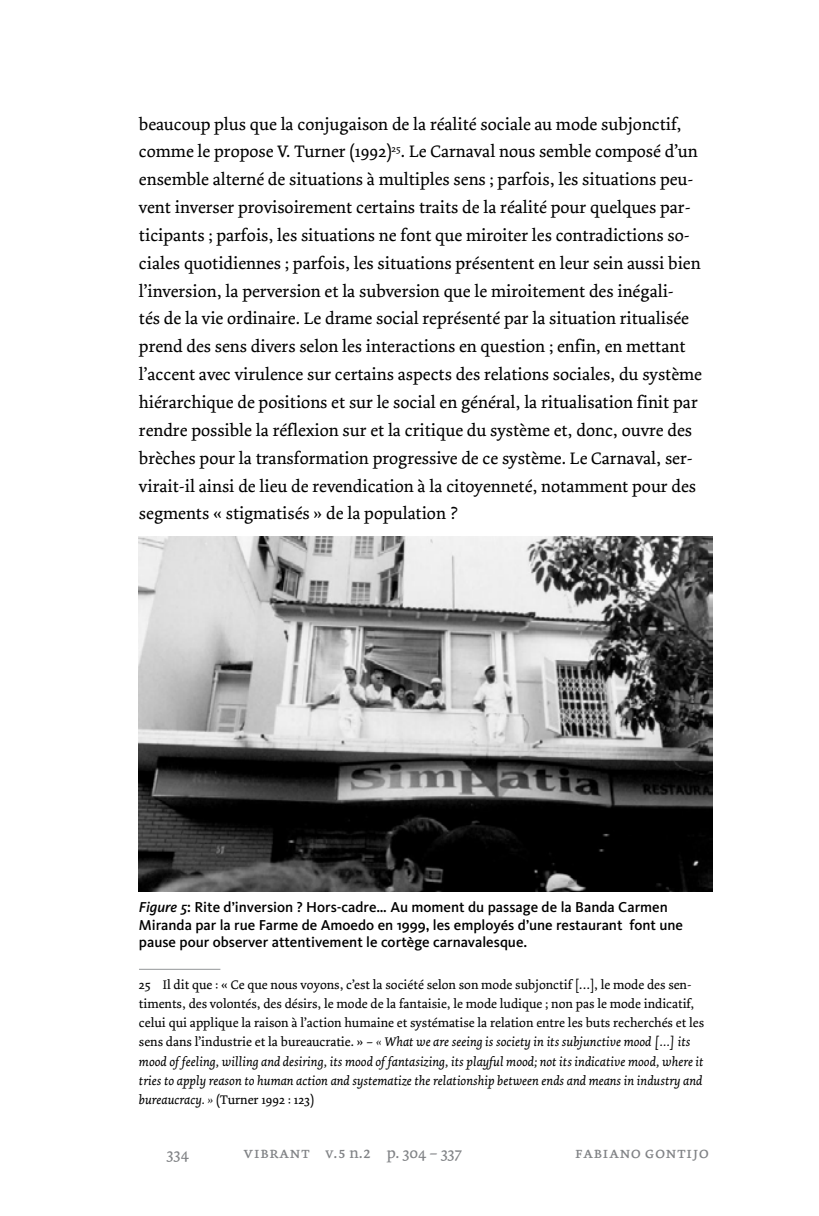
<style>
.page{position:relative;width:819px;height:1216px;background:#fff}
.page>*{position:absolute;margin:0;border:0;box-sizing:border-box;transform-origin:0 0}
.t1{font:17.5px/27.8px "Dolly";color:#000}
.t2{font:16.28px "Dolly SC";letter-spacing:.015em;color:#808285}
.t3{font:16.28px "Dolly";color:#808285}
.t4{font:500 14.88px/17.5px "Kievit";color:#000}
.t5{font:13.12px/19.2px "Dolly";color:#000}
.s1{font-style:italic}
.s2{font-family:"Dolly"}
</style>
<div class="page">
<hr style="left:139px;top:968px;width:81px;height:1px;background:#939598">
<img style="left:139px;top:537px;width:573px;height:354px">
<p class="t1" style="left:139px;top:110px;width:564px">beaucoup plus que la conjugaison de la réalité sociale au mode subjonctif, comme le propose V. Turner (1992)<sup>25</sup>. Le Carnaval nous semble composé d’un ensemble alterné de situations à multiples sens ; parfois, les situations peu&shy;vent inverser provisoirement certains traits de la réalité pour quelques par&shy;ticipants ; parfois, les situations ne font que miroiter les contradictions so&shy;ciales quotidiennes ; parfois, les situations présentent en leur sein aussi bien l’inversion, la perversion et la subversion que le miroitement des inégali-<br>tés de la vie ordinaire. Le drame social représenté par la situation ritualisée prend des sens divers selon les interactions en question ; enfin, en mettant l’accent avec virulence sur certains aspects des relations sociales, du système hiérarchique de positions et sur le social en général, la ritualisation finit par rendre possible la réflexion sur et la critique du système et, donc, ouvre des brèches pour la transformation progressive de ce système. Le Carnaval, ser&shy;virait-il ainsi de lieu de revendication à la citoyenneté, notamment pour des segments « stigmatisés » de la population ?</p>
<p class="t4" style="left:139px;top:898px;width:545px"><span class="s1">Figure 5</span>: Rite d’inversion ? Hors-cadre… Au moment du passage de la Banda Carmen<br>Miranda par la rue Farme de Amoedo en 1999, les employés d’une restaurant font une pause pour observer attentivement le cortège carnavalesque.</p>
<p class="t5" style="left:139px;top:974px;width:566px">25 Il dit que : « Ce que nous voyons, c’est la société selon son mode subjonctif […], le mode des sen&shy;timents, des volontés, des désirs, le mode de la fantaisie, le mode ludique ; non pas le mode indicatif, celui qui applique la raison à l’action humaine et systématise la relation entre les buts recherchés et les sens dans l’industrie et la bureaucratie. » – <span class="s1">« What we are seeing is society in its subjunctive mood […] its mood of feeling, willing and desiring, its mood of fantasizing, its playful mood; not its indicative mood, where it tries to apply reason to human action and systematize the relationship between ends and means in industry and bureaucracy. »</span> (Turner 1992 : 123)</p>
<p class="t3" style="left:167px;top:1144px;width:24px">334</p>
<p class="t2" style="left:243px;top:1143px;width:220px">vibrant <span class="s2">v</span>.5 <span class="s2">n</span>.2 <span class="s2">p. 304 – 337</span></p>
<p class="t2" style="left:575px;top:1143px;width:135px">fabiano gontijo</p>
</div>
